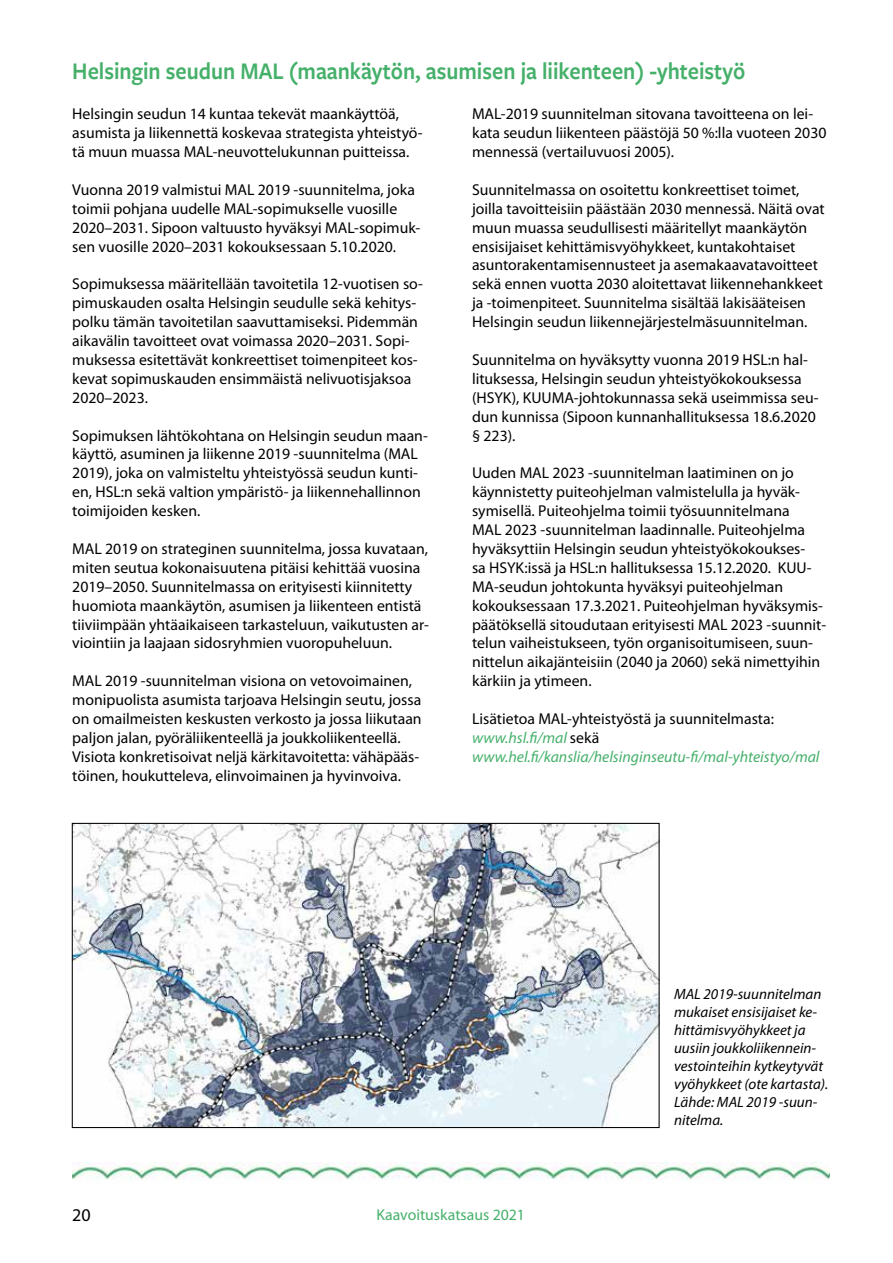
<style>
.page{position:relative;width:893px;height:1263px;background:#fff}
.page>*{position:absolute;margin:0;border:0;box-sizing:border-box;transform-origin:0 0}
.t1{font:600 24.75px "Freight Sans Pro";color:#45b06a;scale:.91 1}
.t2{font:18px "Myriad Pro";color:#000}
.t3{font:15.75px/18.9px "Myriad Pro";color:#000}
.t4{font:italic 15.75px/18.9px "Myriad Pro";color:#45b06a}
.t5{font:15.75px "Myriad Pro";color:#45b06a}
.t6{font:italic 15px/18px "Myriad Pro";color:#000}
.t7{font:13.65px "Arial";color:#000}
.s1{font-style:normal;color:#000}
</style>
<div class="page">
<img style="left:72px;top:1162px;width:757px;height:18px">
<img style="left:74px;top:825px;width:584px;height:301px">
<h1 class="t1" style="left:72px;top:55px;width:741px">Helsingin seudun MAL (maankäytön, asumisen ja liikenteen) -yhteistyö</h1>
<p class="t3" style="left:472px;top:104px;width:356px">MAL-2019 suunnitelman sitovana tavoitteena on lei&shy;kata seudun liikenteen päästöjä 50 %:lla vuoteen 2030 mennessä (vertailuvuosi 2005).</p>
<p class="t3" style="left:472px;top:180px;width:354px">Suunnitelmassa on osoitettu konkreettiset toimet, joilla tavoitteisiin päästään 2030 mennessä. Näitä ovat muun muassa seudullisesti määritellyt maankäytön ensisijaiset kehittämisvyöhykkeet, kuntakohtaiset asuntorakentamisennusteet ja asemakaavatavoitteet sekä ennen vuotta 2030 aloitettavat liikennehankkeet ja -toimenpiteet. Suunnitelma sisältää lakisääteisen Helsingin seudun liikennejärjestelmäsuunnitelman.</p>
<p class="t3" style="left:472px;top:350px;width:348px">Suunnitelma on hyväksytty vuonna 2019 HSL:n hal&shy;lituksessa, Helsingin seudun yhteistyökokouksessa (HSYK), KUUMA-johtokunnassa sekä useimmissa seu&shy;dun kunnissa (Sipoon kunnanhallituksessa 18.6.2020 § 223).</p>
<p class="t3" style="left:472px;top:463px;width:356px">Uuden MAL 2023 -suunnitelman laatiminen on jo käynnistetty puiteohjelman valmistelulla ja hyväk&shy;symisellä. Puiteohjelma toimii työsuunnitelmana<br>MAL 2023 -suunnitelman laadinnalle. Puiteohjelma hyväksyttiin Helsingin seudun yhteistyökokoukses-<br>sa HSYK:issä ja HSL:n hallituksessa 15.12.2020. KUU-MA-seudun johtokunta hyväksyi puiteohjelman kokouksessaan 17.3.2021. Puiteohjelman hyväksymis&shy;päätöksellä sitoudutaan erityisesti MAL 2023 -suunnit&shy;telun vaiheistukseen, työn organisoitumiseen, suun&shy;nittelun aikajänteisiin (2040 ja 2060) sekä nimettyihin kärkiin ja ytimeen.</p>
<p class="t4" style="left:472px;top:709px;width:349px"><span class="s1">Lisätietoa MAL-yhteistyöstä ja suunnitelmasta: </span>www.hsl.fi/mal <span class="s1">sekä </span>www.hel.fi/kanslia/helsinginseutu-fi/mal-yhteistyo/mal</p>
<p class="t3" style="left:72px;top:104px;width:352px">Helsingin seudun 14 kuntaa tekevät maankäyttöä, asumista ja liikennettä koskevaa strategista yhteistyö&shy;tä muun muassa MAL-neuvottelukunnan puitteissa.</p>
<p class="t3" style="left:72px;top:180px;width:350px">Vuonna 2019 valmistui MAL 2019 -suunnitelma, joka toimii pohjana uudelle MAL-sopimukselle vuosille 2020–2031. Sipoon valtuusto hyväksyi MAL-sopimuk&shy;sen vuosille 2020–2031 kokouksessaan 5.10.2020.</p>
<p class="t3" style="left:72px;top:274px;width:352px">Sopimuksessa määritellään tavoitetila 12-vuotisen so&shy;pimuskauden osalta Helsingin seudulle sekä kehitys&shy;polku tämän tavoitetilan saavuttamiseksi. Pidemmän aikavälin tavoitteet ovat voimassa 2020–2031. Sopi&shy;muksessa esitettävät konkreettiset toimenpiteet kos&shy;kevat sopimuskauden ensimmäistä nelivuotisjaksoa 2020–2023.</p>
<p class="t3" style="left:72px;top:425px;width:357px">Sopimuksen lähtökohtana on Helsingin seudun maan&shy;käyttö, asuminen ja liikenne 2019 -suunnitelma (MAL 2019), joka on valmisteltu yhteistyössä seudun kunti&shy;en, HSL:n sekä valtion ympäristö- ja liikennehallinnon toimijoiden kesken.</p>
<p class="t3" style="left:72px;top:539px;width:358px">MAL 2019 on strateginen suunnitelma, jossa kuvataan, miten seutua kokonaisuutena pitäisi kehittää vuosina 2019–2050. Suunnitelmassa on erityisesti kiinnitetty huomiota maankäytön, asumisen ja liikenteen entistä tiiviimpään yhtäaikaiseen tarkasteluun, vaikutusten ar&shy;viointiin ja laajaan sidosryhmien vuoropuheluun.</p>
<p class="t3" style="left:72px;top:671px;width:351px">MAL 2019 -suunnitelman visiona on vetovoimainen, monipuolista asumista tarjoava Helsingin seutu, jossa on omailmeisten keskusten verkosto ja jossa liikutaan paljon jalan, pyöräliikenteellä ja joukkoliikenteellä.<br>Visiota konkretisoivat neljä kärkitavoitetta: vähäpääs&shy;töinen, houkutteleva, elinvoimainen ja hyvinvoiva.</p>
<p class="t7" style="left:691px;top:351px;width:17px">23</p>
<p class="t2" style="left:72px;top:1203px;width:20px">20</p>
<p class="t5" style="left:376px;top:1205px;width:150px">Kaavoituskatsaus 2021</p>
<p class="t6" style="left:674px;top:984px;width:156px">MAL 2019-suunnitelman mukaiset ensisijaiset ke&shy;hittämisvyöhykkeet ja uusiin joukkoliikennein&shy;vestointeihin kytkeytyvät vyöhykkeet (ote kartasta).<br>Lähde: MAL 2019 -suun&shy;nitelma.</p>
</div>
